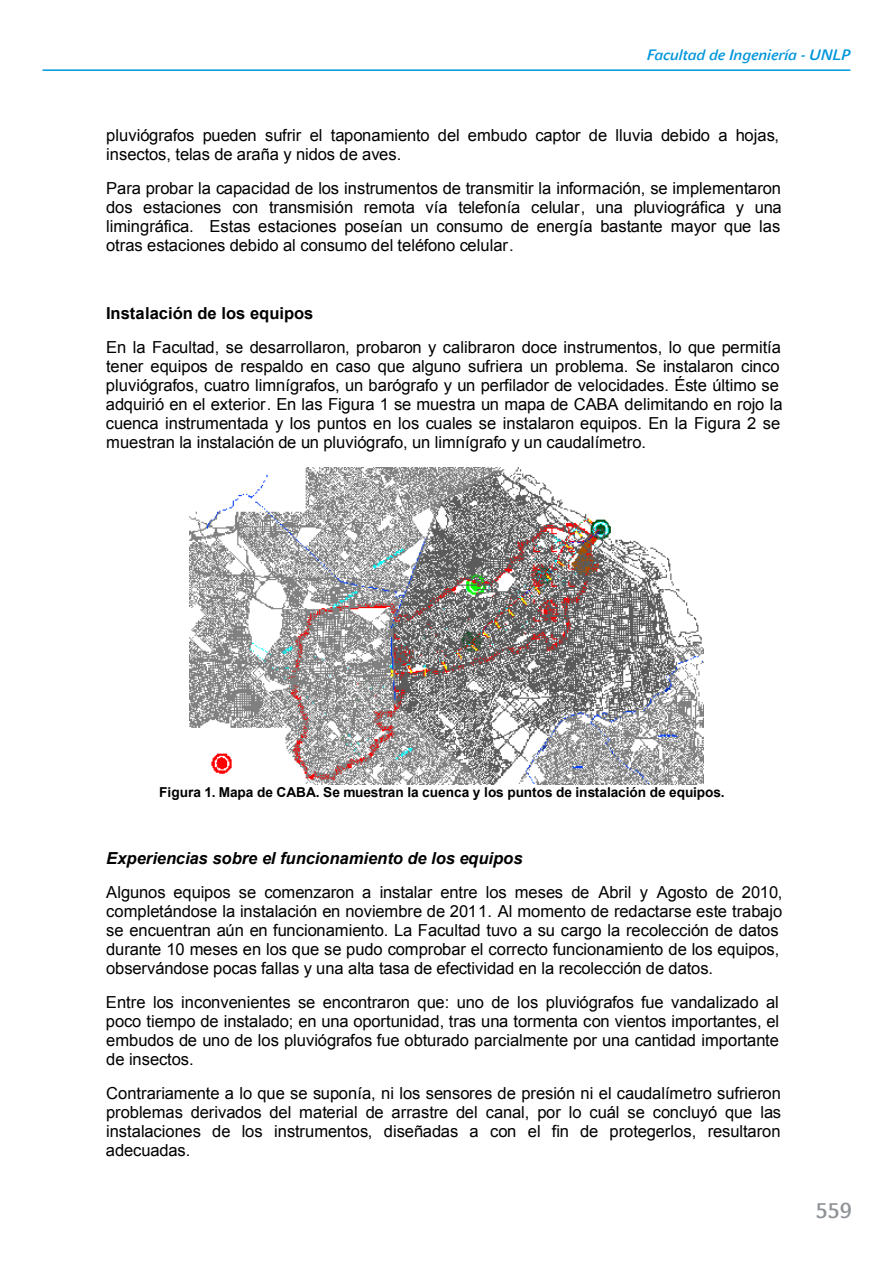
<style>
.page{position:relative;width:893px;height:1263px;background:#fff}
.page>*{position:absolute;margin:0;border:0;box-sizing:border-box;transform-origin:0 0}
.t1{font:21px "John Sans Med SCCE";color:#8f9398}
.t2{font:16.5px/18.9px "Arial";color:#000}
.t3{font:italic 15px "John Sans Med CE";color:#0096db}
.t4{font:700 13.65px "Arial";color:#000}
.s1{font-weight:700}
.s2{font-weight:700;font-style:italic}
</style>
<div class="page">
<hr style="left:43px;top:69px;width:807px;height:2px;background:#0096db">
<img style="left:190px;top:468px;width:514px;height:317px">
<p class="t3" style="left:647px;top:46px;width:205px">Facultad de Ingeniería - UNLP</p>
<p class="t2" style="left:106px;top:126px;width:674px">pluviógrafos pueden sufrir el taponamiento del embudo captor de lluvia debido a hojas, insectos, telas de araña y nidos de aves.</p>
<p class="t2" style="left:106px;top:179px;width:677px;text-align:justify">Para probar la capacidad de los instrumentos de transmitir la información, se implementaron dos estaciones con transmisión remota vía telefonía celular, una pluviográfica y una limingráfica. Estas estaciones poseían un consumo de energía bastante mayor que las otras estaciones debido al consumo del teléfono celular.</p>
<p class="t2" style="left:106px;top:296px;width:677px;line-height:34.5px"><span class="s1">Instalación de los equipos<br></span>En la Facultad, se desarrollaron, probaron y calibraron doce instrumentos, lo que permitía</p>
<p class="t2" style="left:106px;top:357px;width:678px">tener equipos de respaldo en caso que alguno sufriera un problema. Se instalaron cinco pluviógrafos, cuatro limnígrafos, un barógrafo y un perfilador de velocidades. Éste último se adquirió en el exterior. En las Figura 1 se muestra un mapa de CABA delimitando en rojo la cuenca instrumentada y los puntos en los cuales se instalaron equipos. En la Figura 2 se muestran la instalación de un pluviógrafo, un limnígrafo y un caudalímetro.</p>
<p class="t4" style="left:159px;top:783px;width:567px">Figura 1. Mapa de CABA. Se muestran la cuenca y los puntos de instalación de equipos.</p>
<p class="t2" style="left:106px;top:842px;width:678px;line-height:33.9px"><span class="s2">Experiencias sobre el funcionamiento de los equipos<br></span>Algunos equipos se comenzaron a instalar entre los meses de Abril y Agosto de 2010,</p>
<p class="t2" style="left:106px;top:902px;width:678px">completándose la instalación en noviembre de 2011. Al momento de redactarse este trabajo se encuentran aún en funcionamiento. La Facultad tuvo a su cargo la recolección de datos durante 10 meses en los que se pudo comprobar el correcto funcionamiento de los equipos, observándose pocas fallas y una alta tasa de efectividad en la recolección de datos.</p>
<p class="t2" style="left:106px;top:993px;width:675px;text-align:justify">Entre los inconvenientes se encontraron que: uno de los pluviógrafos fue vandalizado al poco tiempo de instalado; en una oportunidad, tras una tormenta con vientos importantes, el embudos de uno de los pluviógrafos fue obturado parcialmente por una cantidad importante de insectos.</p>
<p class="t2" style="left:106px;top:1084px;width:677px;text-align:justify">Contrariamente a lo que se suponía, ni los sensores de presión ni el caudalímetro sufrieron problemas derivados del material de arrastre del canal, por lo cuál se concluyó que las instalaciones de los instrumentos, diseñadas a con el fin de protegerlos, resultaron adecuadas.</p>
<p class="t1" style="left:816px;top:1198px;width:37px">559</p>
</div>
